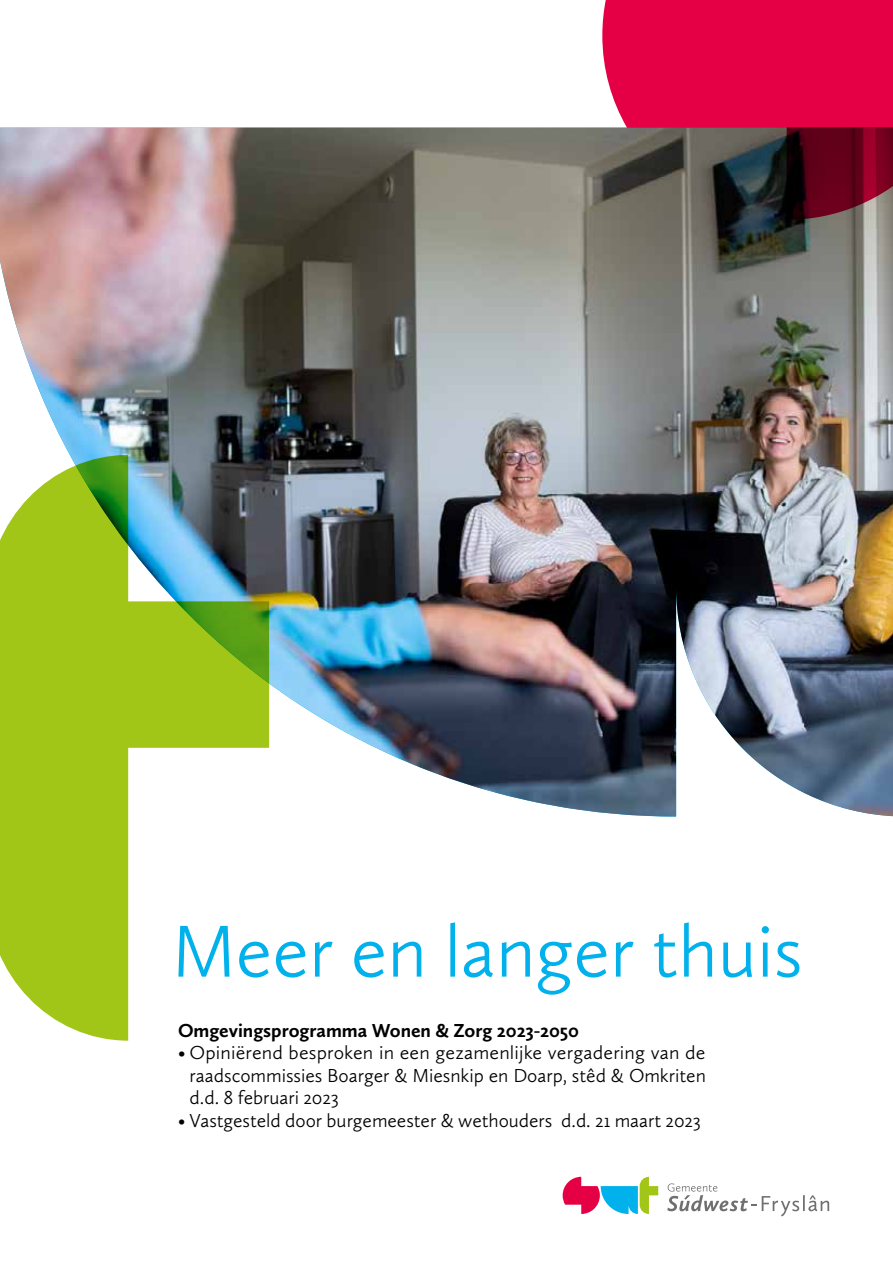
<style>
.page{position:relative;width:893px;height:1263px;background:#fff}
.page>*{position:absolute;margin:0;border:0;box-sizing:border-box;transform-origin:0 0}
.t1{font:300 76.05px "Calluna Sans";color:#00b1eb}
.t2{font:300 19.5px/22.5px "Calluna Sans";color:#000;text-align:justify}
.t3{font:700 19.5px "Calluna Sans";color:#000}
</style>
<div class="page">
<svg style="left:563px;top:1177px;width:95px;height:37px"></svg>
<svg style="left:667px;top:1183px;width:162px;height:33px"></svg>
<svg style="left:0;top:816px;width:129px;height:225px;background:#accc31"></svg>
<div style="left:602px;top:0;width:291px;height:128px;background:#e50046"></div>
<img style="left:0;top:128px;width:893px;height:688px">
<h1 class="t1" style="left:171px;top:905px;width:633px">Meer en langer thuis</h1>
<p class="t3" style="left:178px;top:1018px;width:402px">Omgevingsprogramma Wonen &amp; Zorg 2023-2050</p>
<p class="t2" style="left:190px;top:1041px;width:518px;text-indent:-12px">• Opiniërend besproken in een gezamenlijke vergadering van de raadscommissies Boarger &amp; Miesnkip en Doarp, stêd &amp; Omkriten d.d. 8 februari 2023</p>
<p class="t2" style="left:178px;top:1108px;width:524px">• Vastgesteld door burgemeester &amp; wethouders d.d. 21 maart 2023</p>
</div>
